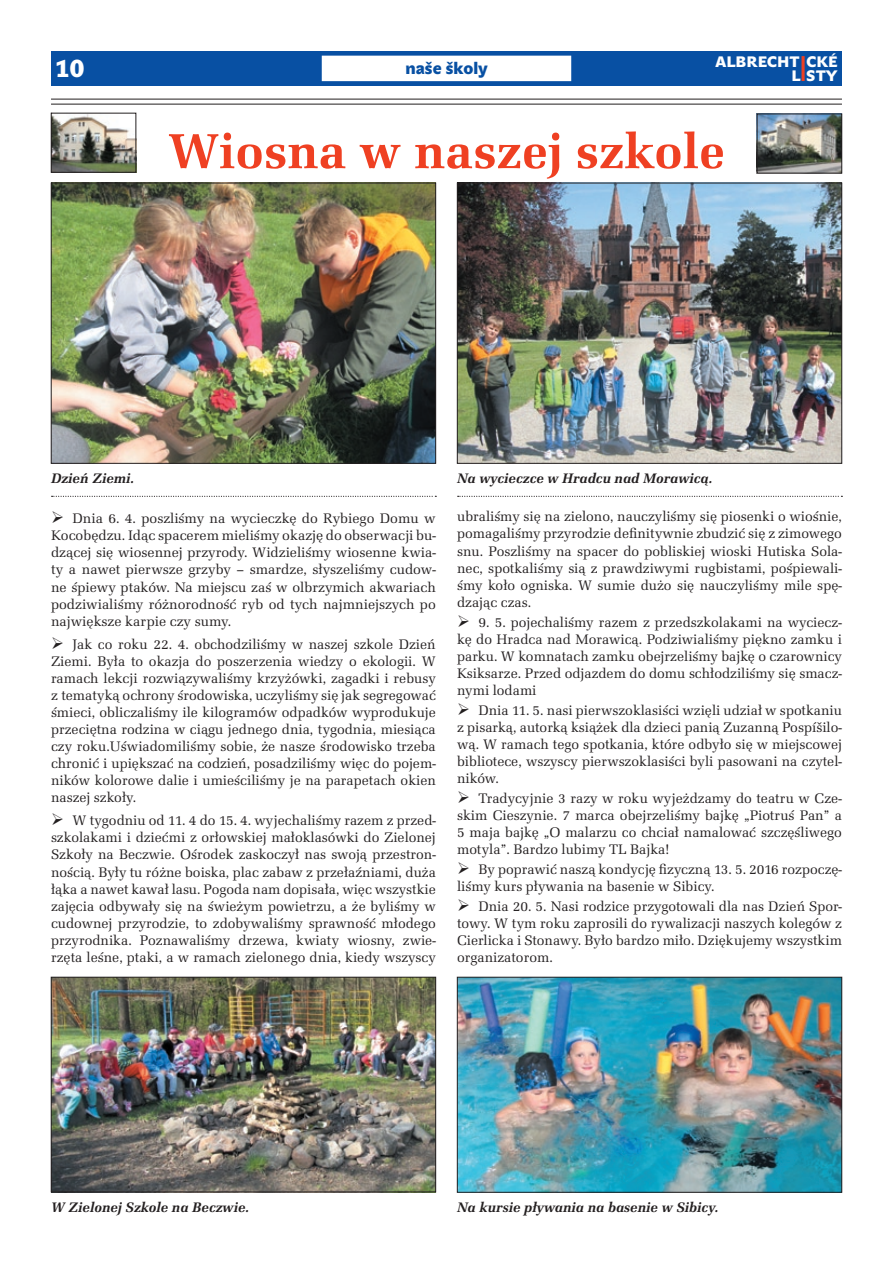
<style>
.page{position:relative;width:893px;height:1263px;background:#fff}
.page>*{position:absolute;margin:0;border:0;box-sizing:border-box;transform-origin:0 0}
.t1{font:700 51px "URW Latino TCE";color:#ef4022}
.t2{font:35.25px "John Sans Black Pro";color:#ef4022;scale:.43 1}
.t3{font:24px "John Sans Black Pro";color:#fff}
.t4{font:17.25px "John Sans Black Pro";color:#0850a3}
.t5{font:15px/14.1px "John Sans Black Pro";color:#fff;text-align:right}
.t6{font:14.25px/17.1px "URW Latino TCE";color:#231f20;text-align:justify}
.t7{font:italic 700 14.25px "URW Latino TCE";color:#231f20}
</style>
<div class="page">
<img style="left:53px;top:115px;width:81px;height:55px">
<div style="left:51px;top:113px;width:85px;height:59px;border:1px solid #231f20"></div>
<svg style="left:52px;top:496px;width:384px;height:1px"></svg>
<img style="left:53px;top:185px;width:381px;height:276px">
<div style="left:51px;top:183px;width:385px;height:280px;border:1px solid #231f20"></div>
<svg style="left:458px;top:496px;width:384px;height:1px"></svg>
<img style="left:459px;top:185px;width:381px;height:276px">
<div style="left:457px;top:183px;width:385px;height:280px;border:1px solid #231f20"></div>
<img style="left:53px;top:979px;width:381px;height:211px">
<div style="left:51px;top:977px;width:385px;height:215px;border:1px solid #231f20"></div>
<img style="left:459px;top:979px;width:381px;height:211px">
<div style="left:457px;top:977px;width:385px;height:215px;border:1px solid #231f20"></div>
<img style="left:759px;top:116px;width:81px;height:55px">
<div style="left:757px;top:114px;width:85px;height:59px;border:1px solid #231f20"></div>
<div style="left:51px;top:51px;width:791px;height:34px;background:#0850a3"></div>
<hr style="left:51px;top:99px;width:791px;height:1px;background:#231f20">
<hr style="left:51px;top:104px;width:791px;height:1px;background:#231f20">
<div style="left:322px;top:56px;width:249px;height:25px;background:#fff"></div>
<h3 class="t3" style="left:55px;top:54px;width:30px">10</h3>
<p class="t4" style="left:406px;top:58px;width:83px">naše školy</p>
<p class="t5" style="left:715px;top:55px;width:124px">ALBRECHT CKÉ<br>L S T Y</p>
<h2 class="t2" style="left:801px;top:48px;width:14px">I</h2>
<h1 class="t1" style="left:168px;top:120px;width:559px">Wiosna w naszej szkole</h1>
<p class="t7" style="left:51px;top:469px;width:85px">Dzień Ziemi.</p>
<p class="t7" style="left:457px;top:469px;width:257px">Na wycieczce w Hradcu nad Morawicą.</p>
<p class="t6" style="left:51px;top:510px;width:386px">➢ Dnia 6. 4. poszliśmy na wycieczkę do Rybiego Domu w Kocobędzu. Idąc spacerem mieliśmy okazję do obserwacji bu&shy;dzącej się wiosennej przyrody. Widzieliśmy wiosenne kwia&shy;ty a nawet pierwsze grzyby – smardze, słyszeliśmy cudow&shy;ne śpiewy ptaków. Na miejscu zaś w olbrzymich akwariach podziwialiśmy różnorodność ryb od tych najmniejszych po największe karpie czy sumy.</p>
<p class="t6" style="left:51px;top:635px;width:386px">➢ Jak co roku 22. 4. obchodziliśmy w naszej szkole Dzień Ziemi. Była to okazja do poszerzenia wiedzy o ekologii. W ramach lekcji rozwiązywaliśmy krzyżówki, zagadki i rebusy z tematyką ochrony środowiska, uczyliśmy się jak segregować śmieci, obliczaliśmy ile kilogramów odpadków wyprodukuje przeciętna rodzina w ciągu jednego dnia, tygodnia, miesiąca czy roku.Uświadomiliśmy sobie, że nasze środowisko trzeba chronić i upiększać na codzień, posadziliśmy więc do pojem&shy;ników kolorowe dalie i umieściliśmy je na parapetach okien naszej szkoły.</p>
<p class="t6" style="left:51px;top:812px;width:386px">➢ W tygodniu od 11. 4 do 15. 4. wyjechaliśmy razem z przed&shy;szkolakami i dziećmi z orłowskiej małoklasówki do Zielonej Szkoły na Beczwie. Ośrodek zaskoczył nas swoją przestron&shy;nością. Były tu różne boiska, plac zabaw z przełaźniami, duża łąka a nawet kawał lasu. Pogoda nam dopisała, więc wszystkie zajęcia odbywały się na świeżym powietrzu, a że byliśmy w cudownej przyrodzie, to zdobywaliśmy sprawność młodego przyrodnika. Poznawaliśmy drzewa, kwiaty wiosny, zwie&shy;rzęta leśne, ptaki, a w ramach zielonego dnia, kiedy wszyscy</p>
<p class="t6" style="left:457px;top:508px;width:386px">ubraliśmy się na zielono, nauczyliśmy się piosenki o wiośnie, pomagaliśmy przyrodzie definitywnie zbudzić się z zimowego snu. Poszliśmy na spacer do pobliskiej wioski Hutiska Sola&shy;nec, spotkaliśmy sią z prawdziwymi rugbistami, pośpiewali&shy;śmy koło ogniska. W sumie dużo się nauczyliśmy mile spę&shy;dzając czas.</p>
<p class="t6" style="left:457px;top:613px;width:386px">➢ 9. 5. pojechaliśmy razem z przedszkolakami na wyciecz&shy;kę do Hradca nad Morawicą. Podziwialiśmy piękno zamku i parku. W komnatach zamku obejrzeliśmy bajkę o czarownicy Ksiksarze. Przed odjazdem do domu schłodziliśmy się smacz&shy;nymi lodami</p>
<p class="t6" style="left:457px;top:702px;width:386px">➢ Dnia 11. 5. nasi pierwszoklasiści wzięli udział w spotkaniu z pisarką, autorką książek dla dzieci panią Zuzanną Pospíšilo&shy;wą. W ramach tego spotkania, które odbyło się w miejscowej bibliotece, wszyscy pierwszoklasiści byli pasowani na czytel&shy;ników.</p>
<p class="t6" style="left:457px;top:790px;width:386px">➢ Tradycyjnie 3 razy w roku wyjeżdzamy do teatru w Cze&shy;skim Cieszynie. 7 marca obejrzeliśmy bajkę „Piotruś Pan” a 5 maja bajkę „O malarzu co chciał namalować szczęśliwego motyla”. Bardzo lubimy TL Bajka!</p>
<p class="t6" style="left:457px;top:861px;width:386px">➢ By poprawić naszą kondycję fizyczną 13. 5. 2016 rozpoczę&shy;liśmy kurs pływania na basenie w Sibicy.</p>
<p class="t6" style="left:457px;top:898px;width:386px">➢ Dnia 20. 5. Nasi rodzice przygotowali dla nas Dzień Spor&shy;towy. W tym roku zaprosili do rywalizacji naszych kolegów z Cierlicka i Stonawy. Było bardzo miło. Dziękujemy wszystkim organizatorom.</p>
<p class="t7" style="left:51px;top:1198px;width:200px">W Zielonej Szkole na Beczwie.</p>
<p class="t7" style="left:457px;top:1198px;width:263px">Na kursie pływania na basenie w Sibicy.</p>
</div>
